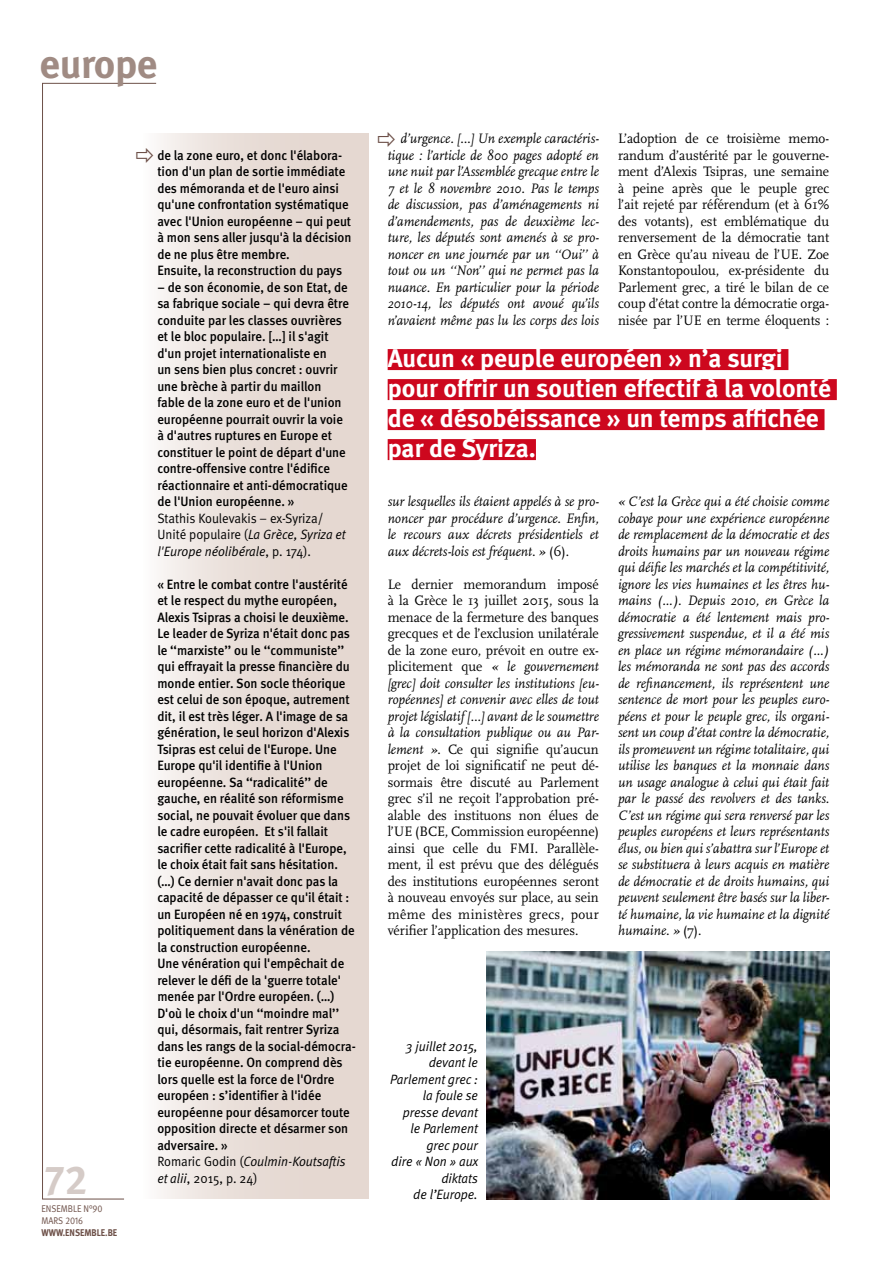
<style>
.page{position:relative;width:893px;height:1263px;background:#fff}
.page>*{position:absolute;margin:0;border:0;box-sizing:border-box;transform-origin:0 0}
.t1{font:700 40.5px "Meta";letter-spacing:-.01em;color:#a08b83}
.t2{font:40.5px "Meta Bold Expert";color:#d5cbc7}
.t3{font:700 25.5px/30px "Meta";color:#fff}
.t4{font:italic 14.25px/16.5px "Scala";color:#000;text-align:justify;scale:.95 1}
.t5{font:14.25px/16.5px "Scala";color:#000;text-align:justify;scale:.95 1}
.t6{font:500 13.5px/16.5px "Meta";color:#000;scale:.95 1}
.t7{font:13.5px/16.5px "Meta Normal";letter-spacing:-.005em;color:#000;scale:.95 1}
.t8{font:italic 13.5px/16.5px "Meta Normal";color:#000;text-align:right;scale:.95 1}
.t9{font:9.75px/12px "Meta Normal";color:#6d5048;scale:.9 1}
.t10{font:700 9.75px "Meta";color:#6d5048;scale:.9 1}
.s1{font-family:"Meta Normal Expert"}
.s2{font-style:italic}
.s3{font-style:normal}
</style>
<div class="page">
<svg style="left:42px;top:83px;width:114px;height:1116px"></svg>
<div style="left:388px;top:349px;width:400px;height:21px;background:#cd071e"></div>
<div style="left:388px;top:379px;width:449px;height:21px;background:#cd071e"></div>
<div style="left:388px;top:409px;width:436px;height:21px;background:#cd071e"></div>
<div style="left:388px;top:439px;width:148px;height:21px;background:#cd071e"></div>
<div style="left:143px;top:133px;width:226px;height:1066px;background:linear-gradient(to right,#f6f1ef,#e0d0c8)"></div>
<img style="left:486px;top:952px;width:343px;height:247px">
<svg style="left:136px;top:148px;width:17px;height:15px"></svg>
<h1 class="t1" style="left:40px;top:40px;width:119px">europe</h1>
<h1 class="t2" style="left:45px;top:1156px;width:44px">72</h1>
<p class="t9" style="left:41px;top:1203px;width:70px">ensemble n°<span class="s1">90 </span>mars <span class="s1">2016</span></p>
<p class="t10" style="left:41px;top:1227px;width:85px">www.ensemble.be</p>
<p class="t6" style="left:157px;top:147px;width:206px">de la zone euro, et donc l'élabora&shy;tion d'un plan de sortie immédiate des mémoranda et de l'euro ainsi qu'une confrontation systématique avec l'Union européenne – qui peut à mon sens aller jusqu'à la décision de ne plus être membre.<br>Ensuite, la reconstruction du pays</p>
<p class="t6" style="left:157px;top:278px;width:203px">– de son économie, de son Etat, de sa fabrique sociale – qui devra être conduite par les classes ouvrières et le bloc populaire. […] il s'agit d'un projet internationaliste en<br>un sens bien plus concret : ouvrir une brèche à partir du maillon fable de la zone euro et de l'union européenne pourrait ouvrir la voie à d'autres ruptures en Europe et constituer le point de départ d'une contre-offensive contre l'édifice réactionnaire et anti-démocratique de l'Union européenne. »</p>
<p class="t7" style="left:157px;top:509px;width:200px">Stathis Koulevakis – ex-Syriza/<br>Unité populaire (<span class="s2">La Grèce, Syriza et l'Europe néolibérale</span>, p. 174).</p>
<p class="t6" style="left:157px;top:575px;width:210px">« Entre le combat contre l'austérité et le respect du mythe européen, Alexis Tsipras a choisi le deuxième.<br>Le leader de Syriza n'était donc pas le ‘‘marxiste’’ ou le ‘‘communiste’’ qui effrayait la presse financière du monde entier. Son socle théorique est celui de son époque, autrement dit, il est très léger. A l'image de sa génération, le seul horizon d'Alexis Tsipras est celui de l'Europe. Une Europe qu'il identifie à l'Union européenne. Sa ‘‘radicalité’’ de gauche, en réalité son réformisme social, ne pouvait évoluer que dans le cadre européen. Et s'il fallait sacrifier cette radicalité à l'Europe, le choix était fait sans hésitation. (…) Ce dernier n'avait donc pas la capacité de dépasser ce qu'il était : un Européen né en 1974, construit politiquement dans la vénération de la construction européenne.<br>Une vénération qui l'empêchait de relever le défi de la 'guerre totale' menée par l'Ordre européen. (…)<br>D'où le choix d'un ‘‘moindre mal’’ qui, désormais, fait rentrer Syriza dans les rangs de la social-démocra&shy;tie européenne. On comprend dès lors quelle est la force de l'Ordre européen : s’identifier à l'idée européenne pour désamorcer toute opposition directe et désarmer son adversaire. »</p>
<p class="t7" style="left:157px;top:1153px;width:200px">Romaric Godin (<span class="s2">Coulmin-Koutsaftis et alii</span>, 2015, p. 24)</p>
<p class="t4" style="left:388px;top:131px;width:224px;text-indent:13px">d’urgence. […] Un exemple caractéris&shy;tique : l’article de 800 pages adopté en une nuit par l’Assemblée grecque entre le 7 et le 8 novembre 2010. Pas le temps de discussion, pas d’aménagements ni d’amendements, pas de deuxième lec&shy;ture, les députés sont amenés à se pro&shy;noncer en une journée par un ‘‘Oui’’ à tout ou un ‘‘Non’’ qui ne permet pas la nuance. En particulier pour la période 2010-14, les députés ont avoué qu’ils n’avaient même pas lu les corps des lois</p>
<p class="t5" style="left:618px;top:130px;width:224px">L’adoption de ce troisième memo&shy;randum d’austérité par le gouverne&shy;ment d’Alexis Tsipras, une semaine à peine après que le peuple grec l’ait rejeté par référendum (et à 61% des votants), est emblématique du renversement de la démocratie tant en Grèce qu’au niveau de l’UE. Zoe Konstantopoulou, ex-présidente du Parlement grec, a tiré le bilan de ce coup d’état contre la démocratie orga&shy;nisée par l’UE en terme éloquents :</p>
<h2 class="t3" style="left:388px;top:343px;width:445px">Aucun « peuple européen » n’a surgi pour offrir un soutien effectif à la volonté de « désobéissance » un temps affichée par de Syriza.</h2>
<p class="t4" style="left:388px;top:494px;width:224px">sur lesquelles ils étaient appelés à se pro&shy;noncer par procédure d’urgence. Enfin, le recours aux décrets présidentiels et aux décrets-lois est fréquent. » <span class="s3">(6).</span></p>
<p class="t5" style="left:388px;top:576px;width:224px">Le dernier memorandum imposé à la Grèce le 13 juillet 2015, sous la menace de la fermeture des banques grecques et de l’exclusion unilatérale de la zone euro, prévoit en outre ex&shy;plicitement que <span class="s2">« le gouvernement [grec] doit consulter les institutions [eu&shy;ropéennes] et convenir avec elles de tout projet législatif […] avant de le soumettre à la consultation publique ou au Par&shy;lement »</span>. Ce qui signifie qu’aucun projet de loi significatif ne peut dé&shy;sormais être discuté au Parlement grec s’il ne reçoit l’approbation pré&shy;alable des instituons non élues de l’UE (BCE, Commission européenne) ainsi que celle du FMI. Parallèle&shy;ment, il est prévu que des délégués des institutions européennes seront à nouveau envoyés sur place, au sein même des ministères grecs, pour vérifier l’application des mesures.</p>
<p class="t4" style="left:618px;top:494px;width:224px">« C’est la Grèce qui a été choisie comme cobaye pour une expérience européenne de remplacement de la démocratie et des droits humains par un nouveau régime qui déifie les marchés et la compétitivité, ignore les vies humaines et les êtres hu&shy;mains (...). Depuis 2010, en Grèce la démocratie a été lentement mais pro&shy;gressivement suspendue, et il a été mis en place un régime mémorandaire (...) les mémoranda ne sont pas des accords de refinancement, ils représentent une sentence de mort pour les peuples euro&shy;péens et pour le peuple grec, ils organi&shy;sent un coup d’état contre la démocratie, ils promeuvent un régime totalitaire, qui utilise les banques et la monnaie dans un usage analogue à celui qui était fait par le passé des revolvers et des tanks.<br>C’est un régime qui sera renversé par les peuples européens et leurs représentants élus, ou bien qui s’abattra sur l’Europe et se substituera à leurs acquis en matière de démocratie et de droits humains, qui peuvent seulement être basés sur la liber&shy;té humaine, la vie humaine et la dignité humaine. » <span class="s3">(7).</span></p>
<p class="t8" style="left:390px;top:1037px;width:94px">3 juillet 2015, devant le<br>Parlement grec : la foule se presse devant le Parlement grec pour<br>dire « Non » aux diktats<br>de l’Europe.</p>
</div>
